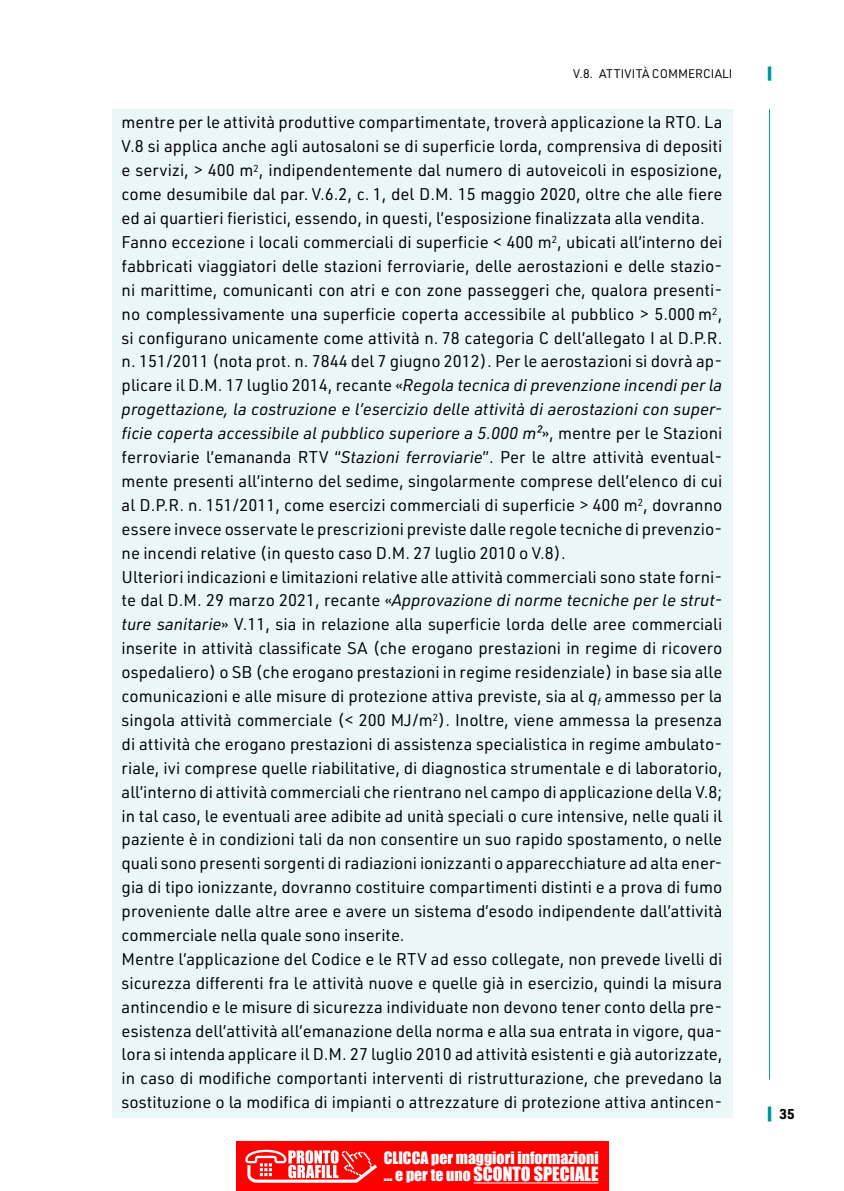
<style>
.page{position:relative;width:844px;height:1191px;background:#fff}
.page>*{position:absolute;margin:0;border:0;box-sizing:border-box;transform-origin:0 0}
.t1{font:18.03px "Impact";color:#fff}
.t2{font:16.62px/24px "URWDIN";color:#000}
.t3{font:15.75px "Impact";color:#fff}
.t4{font:700 14px "URWDIN";color:#000}
.t5{font:12.25px "URWDIN";color:#000}
.s1{font-style:italic}
.s2{font-size:15.75px}
</style>
<div class="page">
<hr style="left:768px;top:109px;width:1px;height:970px;background:#009b9b">
<svg style="left:767px;top:1106px;width:4px;height:15px"></svg>
<svg style="left:767px;top:66px;width:4px;height:15px"></svg>
<div style="left:112px;top:109px;width:620px;height:125px;background:#ebf7f7"></div>
<div style="left:112px;top:229px;width:620px;height:339px;background:#ebf7f7"></div>
<div style="left:112px;top:563px;width:620px;height:387px;background:#ebf7f7"></div>
<div style="left:112px;top:945px;width:620px;height:173px;background:#ebf7f7"></div>
<div style="left:236px;top:1141px;width:372px;height:50px;background:#f00"></div>
<hr style="left:473px;top:1182px;width:125px;height:1px;background:#fff">
<svg style="left:245px;top:1149px;width:132px;height:34px"></svg>
<p class="t5" style="left:573px;top:65px;width:160px">V.8. ATTIVITÀ COMMERCIALI</p>
<p class="t2" style="left:122px;top:110px;width:602px">mentre per le attività produttive compartimentate, troverà applicazione la RTO. La V.8 si applica anche agli autosaloni se di superficie lorda, comprensiva di depositi e servizi, &gt; 400 m<sup>2</sup>, indipendentemente dal numero di autoveicoli in esposizione, come desumibile dal par. V.6.2, c. 1, del D.M. 15 maggio 2020, oltre che alle fiere ed ai quartieri fieristici, essendo, in questi, l’esposizione finalizzata alla vendita.<br>Fanno eccezione i locali commerciali di superficie &lt; 400 m<sup>2</sup>, ubicati all’interno dei fabbricati viaggiatori delle stazioni ferroviarie, delle aerostazioni e delle stazio&shy;ni marittime, comunicanti con atri e con zone passeggeri che, qualora presenti&shy;no complessivamente una superficie coperta accessibile al pubblico &gt; 5.000 m<sup>2</sup>, si configurano unicamente come attività n. 78 categoria C dell’allegato I al D.P.R. n. 151/2011 (nota prot. n. 7844 del 7 giugno 2012). Per le aerostazioni si dovrà ap&shy;plicare il D.M. 17 luglio 2014, recante «<span class="s1">Regola tecnica di prevenzione incendi per la progettazione, la costruzione e l’esercizio delle attività di aerostazioni con super&shy;ficie coperta accessibile al pubblico superiore a 5.000 m²</span>», mentre per le Stazioni ferroviarie l’emananda RTV “<span class="s1">Stazioni ferroviarie</span>”. Per le altre attività eventual&shy;mente presenti all’interno del sedime, singolarmente comprese dell’elenco di cui al D.P.R. n. 151/2011, come esercizi commerciali di superficie &gt; 400 m<sup>2</sup>, dovranno essere invece osservate le prescrizioni previste dalle regole tecniche di prevenzio&shy;ne incendi relative (in questo caso D.M. 27 luglio 2010 o V.8).<br>Ulteriori indicazioni e limitazioni relative alle attività commerciali sono state forni&shy;te dal D.M. 29 marzo 2021, recante «<span class="s1">Approvazione di norme tecniche per le strut&shy;ture sanitarie</span>» V.11, sia in relazione alla superficie lorda delle aree commerciali inserite in attività classificate SA (che erogano prestazioni in regime di ricovero ospedaliero) o SB (che erogano prestazioni in regime residenziale) in base sia alle comunicazioni e alle misure di protezione attiva previste, sia al <span class="s1">q</span><sub>f</sub> ammesso per la singola attività commerciale (&lt; 200 MJ/m<sup>2</sup>). Inoltre, viene ammessa la presenza di attività che erogano prestazioni di assistenza specialistica in regime ambulato&shy;riale, ivi comprese quelle riabilitative, di diagnostica strumentale e di laboratorio, all’interno di attività commerciali che rientrano nel campo di applicazione della V.8; in tal caso, le eventuali aree adibite ad unità speciali o cure intensive, nelle quali il paziente è in condizioni tali da non consentire un suo rapido spostamento, o nelle quali sono presenti sorgenti di radiazioni ionizzanti o apparecchiature ad alta ener&shy;gia di tipo ionizzante, dovranno costituire compartimenti distinti e a prova di fumo proveniente dalle altre aree e avere un sistema d’esodo indipendente dall’attività commerciale nella quale sono inserite.<br>Mentre l’applicazione del Codice e le RTV ad esso collegate, non prevede livelli di sicurezza differenti fra le attività nuove e quelle già in esercizio, quindi la misura antincendio e le misure di sicurezza individuate non devono tener conto della pre&shy;esistenza dell’attività all’emanazione della norma e alla sua entrata in vigore, qua&shy;lora si intenda applicare il D.M. 27 luglio 2010 ad attività esistenti e già autorizzate, in caso di modifiche comportanti interventi di ristrutturazione, che prevedano la sostituzione o la modifica di impianti o attrezzature di protezione attiva antincen-</p>
<p class="t3" style="left:383px;top:1145px;width:216px">CLICCA per maggiori informazioni</p>
<p class="t1" style="left:383px;top:1160px;width:216px"><span class="s2">… e per te uno</span> SCONTO SPECIALE</p>
<p class="t4" style="left:779px;top:1104px;width:17px">35</p>
</div>
